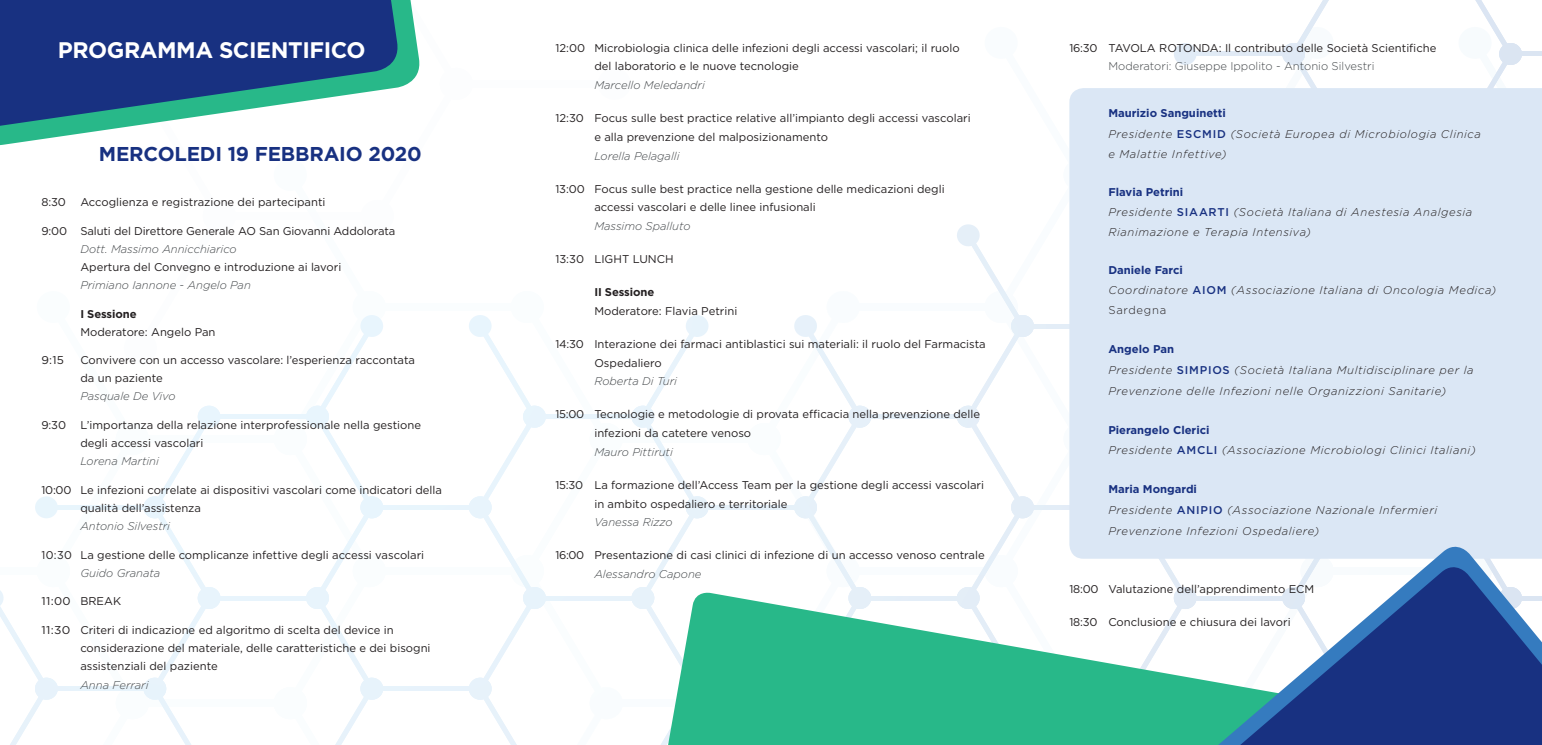
<style>
.page{position:relative;width:1542px;height:745px;background:#fff}
.page>*{position:absolute;margin:0;border:0;box-sizing:border-box;transform-origin:0 0}
.t1{font:700 22.5px "Gotham";letter-spacing:-.02em;color:#fff}
.t2{font:700 20px "Gotham";letter-spacing:-.01em;color:#183181}
.t3{font:11.25px/18.8px "Gotham";color:#231f20}
.t4{font:italic 300 11.25px/20px "Gotham";letter-spacing:.055em;color:#231f20}
.t5{font:italic 300 11.25px "Gotham";color:#43474a}
.t6{font:11.25px/18px "Gotham";color:#231f20;scale:1.07 1}
.t7{font:300 11.25px "Gotham";color:#43474a}
.t8{font:700 11.25px "Gotham";letter-spacing:-.01em;color:#231f20}
.t9{font:11.25px "Gotham";color:#231f20;scale:1.04 1}
.s1{font-weight:700;font-style:normal;color:#183181}
.s2{font-weight:500;font-style:normal;color:#183181}
.s3{font-style:normal}
</style>
<div class="page">
<svg style="left:627px;top:590px;width:575px;height:154px;fill:#28b889"></svg>
<svg style="left:0;top:0;width:420px;height:146px"></svg>
<svg style="left:0;top:0;width:401px;height:132px;fill:#183181"></svg>
<div style="left:1069px;top:88px;width:472px;height:470px;background:#dbe7f5"></div>
<svg style="left:1204px;top:539px;width:337px;height:20px;fill:#dbe7f5"></svg>
<svg style="left:1202px;top:559px;width:339px;height:185px"></svg>
<h1 class="t1" style="left:58px;top:35px;width:309px">PROGRAMMA SCIENTIFICO</h1>
<p class="t3" style="left:594px;top:38px;width:367px;text-indent:-39px">12:00 Microbiologia clinica delle infezioni degli accessi vascolari; il ruolo del laboratorio e le nuove tecnologie</p>
<p class="t5" style="left:594px;top:78px;width:112px">Marcello Meledandri</p>
<p class="t3" style="left:594px;top:108px;width:378px;text-indent:-39px">12:30 Focus sulle best practice relative all’impianto degli accessi vascolari e alla prevenzione del malposizionamento</p>
<p class="t5" style="left:594px;top:148px;width:87px">Lorella Pelagalli</p>
<p class="t3" style="left:594px;top:179px;width:352px;text-indent:-39px">13:00 Focus sulle best practice nella gestione delle medicazioni degli accessi vascolari e delle linee infusionali</p>
<p class="t5" style="left:594px;top:219px;width:98px">Massimo Spalluto</p>
<p class="t3" style="left:555px;top:249px;width:86px">13:30 Light lunc</p>
<p class="t3" style="left:665px;top:249px;width:10px">h</p>
<p class="t8" style="left:594px;top:284px;width:61px">II Sessione</p>
<p class="t3" style="left:594px;top:301px;width:144px">Moderatore: Flavia Petrini</p>
<p class="t3" style="left:594px;top:334px;width:393px;text-indent:-39px">14:30 Interazione dei farmaci antiblastici sui materiali: il ruolo del Farmacista<br>Ospedaliero</p>
<p class="t5" style="left:594px;top:374px;width:84px">Roberta Di Turi</p>
<p class="t3" style="left:594px;top:404px;width:387px;text-indent:-39px">15:00 Tecnologie e metodologie di provata efficacia nella prevenzione delle infezioni da catetere venoso</p>
<p class="t5" style="left:594px;top:444px;width:80px">Mauro Pittiruti</p>
<p class="t3" style="left:594px;top:475px;width:391px;text-indent:-39px">15:30 La formazione dell’Access Team per la gestione degli accessi vascolari in ambito ospedaliero e territoriale</p>
<p class="t5" style="left:594px;top:515px;width:80px">Vanessa Rizzo</p>
<p class="t3" style="left:555px;top:545px;width:431px">16:00 Presentazione di casi clinici di infezione di un accesso venoso centrale</p>
<p class="t5" style="left:594px;top:566px;width:109px">Alessandro Capone</p>
<h2 class="t2" style="left:99px;top:141px;width:324px">MERCOLEDI 19 FEBBRAIO 2020</h2>
<p class="t3" style="left:41px;top:192px;width:26px">8:30</p>
<p class="t3" style="left:80px;top:192px;width:247px">Accoglienza e registrazione dei partecipanti</p>
<p class="t3" style="left:41px;top:221px;width:355px">9:00 Saluti del Direttore Generale AO San Giovanni Addolorata</p>
<p class="t5" style="left:80px;top:242px;width:158px">Dott. Massimo Annicchiarico</p>
<p class="t3" style="left:80px;top:257px;width:262px">Apertura del Convegno e introduzione ai lavori</p>
<p class="t5" style="left:80px;top:278px;width:172px">Primiano Iannone - Angelo Pan</p>
<p class="t8" style="left:80px;top:306px;width:58px">I Sessione</p>
<p class="t3" style="left:80px;top:322px;width:137px">Moderatore: Angelo Pan</p>
<p class="t9" style="left:41px;top:353px;width:23px">9:15</p>
<p class="t3" style="left:80px;top:351px;width:336px;line-height:18px">Convivere con un accesso vascolare: l’esperienza raccontata da un paziente</p>
<p class="t5" style="left:80px;top:389px;width:97px">Pasquale De Vivo</p>
<p class="t3" style="left:41px;top:415px;width:26px">9:30</p>
<p class="t3" style="left:80px;top:415px;width:342px;line-height:18px">L’importanza della relazione interprofessionale nella gestione degli accessi vascolari</p>
<p class="t5" style="left:80px;top:454px;width:80px">Lorena Martini</p>
<p class="t3" style="left:80px;top:480px;width:363px;line-height:18px;text-indent:-39px">10:00 Le infezioni correlate ai dispositivi vascolari come indicatori della qualità dell’assistenza</p>
<p class="t5" style="left:80px;top:518px;width:91px">Antonio Silvestri</p>
<p class="t3" style="left:41px;top:544px;width:384px">10:30 La gestione delle complicanze infettive degli accessi vascolari</p>
<p class="t5" style="left:80px;top:565px;width:81px">Guido Granata</p>
<p class="t6" style="left:41px;top:591px;width:45px">11:00 brea</p>
<p class="t3" style="left:113px;top:591px;width:10px">k</p>
<p class="t6" style="left:80px;top:620px;width:329px;text-indent:-39px">11:30 Criteri di indicazione ed algoritmo di scelta del device in considerazione del materiale, delle caratteristiche e dei bisogni assistenziali del paziente</p>
<p class="t5" style="left:80px;top:677px;width:70px">Anna Ferrari</p>
<p class="t3" style="left:1069px;top:38px;width:368px">16:30 TAVOLA ROTONDA: Il contributo delle Società Scientifiche</p>
<p class="t7" style="left:1108px;top:59px;width:268px">Moderatori: Giuseppe Ippolito - Antonio Silvestri</p>
<p class="t4" style="left:1108px;top:103px;width:374px"><span class="s1">Maurizio Sanguinetti<br></span>Presidente <span class="s2">ESCMID</span> (Società Europea di Microbiologia Clinica e Malattie Infettive)</p>
<p class="t4" style="left:1108px;top:181px;width:365px"><span class="s1">Flavia Petrini<br></span>Presidente <span class="s2">SIAARTI</span> (Società Italiana di Anestesia Analgesia<br>Rianimazione e Terapia Intensiva)</p>
<p class="t4" style="left:1108px;top:260px;width:389px"><span class="s1">Daniele Farci<br></span>Coordinatore <span class="s2">AIOM</span> (Associazione Italiana di Oncologia Medica)<br><span class="s3">Sardegna</span></p>
<p class="t4" style="left:1108px;top:338px;width:367px;line-height:20.6px"><span class="s1">Angelo Pan<br></span>Presidente <span class="s2">SIMPIOS</span> (Società Italiana Multidisciplinare per la<br>Prevenzione delle Infezioni nelle Organizzioni Sanitarie)</p>
<p class="t4" style="left:1108px;top:419px;width:369px;line-height:20.6px"><span class="s1">Pierangelo Clerici<br></span>Presidente <span class="s2">AMCLI</span> (Associazione Microbiologi Clinici Italiani)</p>
<p class="t4" style="left:1108px;top:478px;width:330px;line-height:20.6px"><span class="s1">Maria Mongardi<br></span>Presidente <span class="s2">ANIPIO</span> (Associazione Nazionale Infermieri<br>Prevenzione Infezioni Ospedaliere)</p>
<p class="t3" style="left:1069px;top:579px;width:246px">18:00 Valutazione dell’apprendimento ECM</p>
<p class="t3" style="left:1069px;top:612px;width:223px">18:30 Conclusione e chiusura dei lavori</p>
</div>
